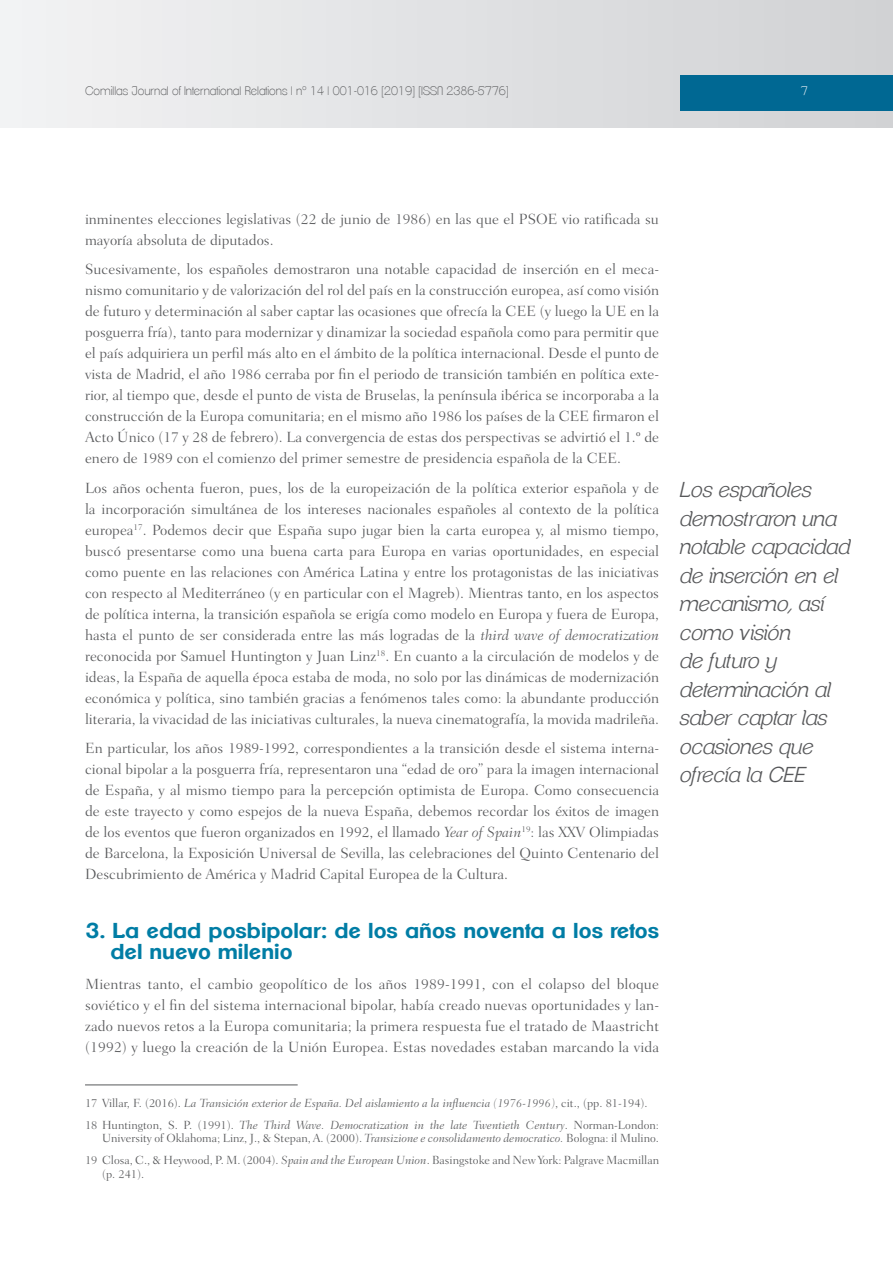
<style>
.page{position:relative;width:893px;height:1263px;background:#fff}
.page>*{position:absolute;margin:0;border:0;box-sizing:border-box;transform-origin:0 0}
.t1{font:italic 300 21px/28.5px "Clemente P Daf";color:#57585a}
.t2{font:700 21px/21px "Clemente P Dam";color:#007da5}
.t3{font:300 15px/21px "Fairfield LH";color:#57585a;text-align:justify}
.t4{font:300 12px/22px "Fairfield LH";color:#57585a;text-align:right}
.t5{font:italic 300 12px/22px "Fairfield LH";color:#57585a}
.t6{font:200 12px "Clemente P Dac";color:#57585a}
.t7{font:200 12px "Clemente P Dac";color:#fff}
.s1{font-style:italic}
.s2{font-style:normal}
</style>
<div class="page">
<div style="left:0;top:0;width:893px;height:128px;background:linear-gradient(to right,#f2f3f4,#d0d2d4)"></div>
<div style="left:680px;top:75px;width:213px;height:36px;background:#006893"></div>
<hr style="left:85px;top:1085px;width:213px;height:1px;background:#57585a">
<p class="t6" style="left:85px;top:83px;width:425px">Comillas Journal of International Relations | nº 14 | 001-016 [2019] [ISSN 2386-5776]</p>
<p class="t7" style="left:801px;top:83px;width:8px">7</p>
<p class="t3" style="left:85px;top:208px;width:575px">inminentes elecciones legislativas (22 de junio de 1986) en las que el PSOE vio ratificada su mayoría absoluta de diputados.</p>
<p class="t3" style="left:85px;top:259px;width:576px">Sucesivamente, los españoles demostraron una notable capacidad de inserción en el meca&shy;nismo comunitario y de valorización del rol del país en la construcción europea, así como visión de futuro y determinación al saber captar las ocasiones que ofrecía la CEE (y luego la UE en la posguerra fría), tanto para modernizar y dinamizar la sociedad española como para permitir que el país adquiriera un perfil más alto en el ámbito de la política internacional. Desde el punto de vista de Madrid, el año 1986 cerraba por fin el periodo de transición también en política exte&shy;rior, al tiempo que, desde el punto de vista de Bruselas, la península ibérica se incorporaba a la construcción de la Europa comunitaria; en el mismo año 1986 los países de la CEE firmaron el Acto Único (17 y 28 de febrero). La convergencia de estas dos perspectivas se advirtió el 1.º de enero de 1989 con el comienzo del primer semestre de presidencia española de la CEE.</p>
<p class="t3" style="left:85px;top:477px;width:576px">Los años ochenta fueron, pues, los de la europeización de la política exterior española y de la incorporación simultánea de los intereses nacionales españoles al contexto de la política europea<sup>17</sup>. Podemos decir que España supo jugar bien la carta europea y, al mismo tiempo, buscó presentarse como una buena carta para Europa en varias oportunidades, en especial como puente en las relaciones con América Latina y entre los protagonistas de las iniciativas con respecto al Mediterráneo (y en particular con el Magreb). Mientras tanto, en los aspectos de política interna, la transición española se erigía como modelo en Europa y fuera de Europa, hasta el punto de ser considerada entre las más logradas de la <span class="s1">third wave of democratization </span>reconocida por Samuel Huntington y Juan Linz<sup>18</sup>. En cuanto a la circulación de modelos y de ideas, la España de aquella época estaba de moda, no solo por las dinámicas de modernización económica y política, sino también gracias a fenómenos tales como: la abundante producción literaria, la vivacidad de las iniciativas culturales, la nueva cinematografía, la movida madrileña.</p>
<p class="t3" style="left:85px;top:738px;width:576px">En particular, los años 1989-1992, correspondientes a la transición desde el sistema interna&shy;cional bipolar a la posguerra fría, representaron una “edad de oro” para la imagen internacional de España, y al mismo tiempo para la percepción optimista de Europa. Como consecuencia de este trayecto y como espejos de la nueva España, debemos recordar los éxitos de imagen de los eventos que fueron organizados en 1992, el llamado <span class="s1">Year of Spain</span><sup>19</sup>: las XXV Olimpiadas de Barcelona, la Exposición Universal de Sevilla, las celebraciones del Quinto Centenario del Descubrimiento de América y Madrid Capital Europea de la Cultura.</p>
<h1 class="t2" style="left:111px;top:920px;width:550px;text-indent:-26px">3. La edad posbipolar: de los años noventa a los retos del nuevo milenio</h1>
<p class="t3" style="left:85px;top:974px;width:576px">Mientras tanto, el cambio geopolítico de los años 1989-1991, con el colapso del bloque soviético y el fin del sistema internacional bipolar, había creado nuevas oportunidades y lan&shy;zado nuevos retos a la Europa comunitaria; la primera respuesta fue el tratado de Maastricht (1992) y luego la creación de la Unión Europea. Estas novedades estaban marcando la vida</p>
<p class="t5" style="left:85px;top:1092px;width:576px"><span class="s2">17 Villar, F. (2016).</span> La Transición exterior de España. Del aislamiento a la influencia (1976-1996)<span class="s2">, cit., (pp. 81-194).<br>18 Huntington, S. P. (1991).</span> The Third Wave. Democratization in the late Twentieth Century<span class="s2">. Norman-London:</span></p>
<p class="t4" style="left:85px;top:1127px;width:576px">University of Oklahoma; Linz, J., &amp; Stepan, A. (2000). <span class="s1">Transizione e consolidamento democratico.</span> Bologna: il Mulino.<br>19 Closa, C., &amp; Heywood, P. M. (2004). <span class="s1">Spain and the European Union</span>. Basingstoke and New York: Palgrave Macmillan</p>
<p class="t4" style="left:102px;top:1163px;width:44px">(p. 241).</p>
<h1 class="t1" style="left:680px;top:476px;width:172px">Los españoles demostraron una notable capacidad de inserción en el mecanismo, así como visión<br>de futuro y determinación al saber captar las ocasiones que ofrecía la CEE</h1>
</div>
